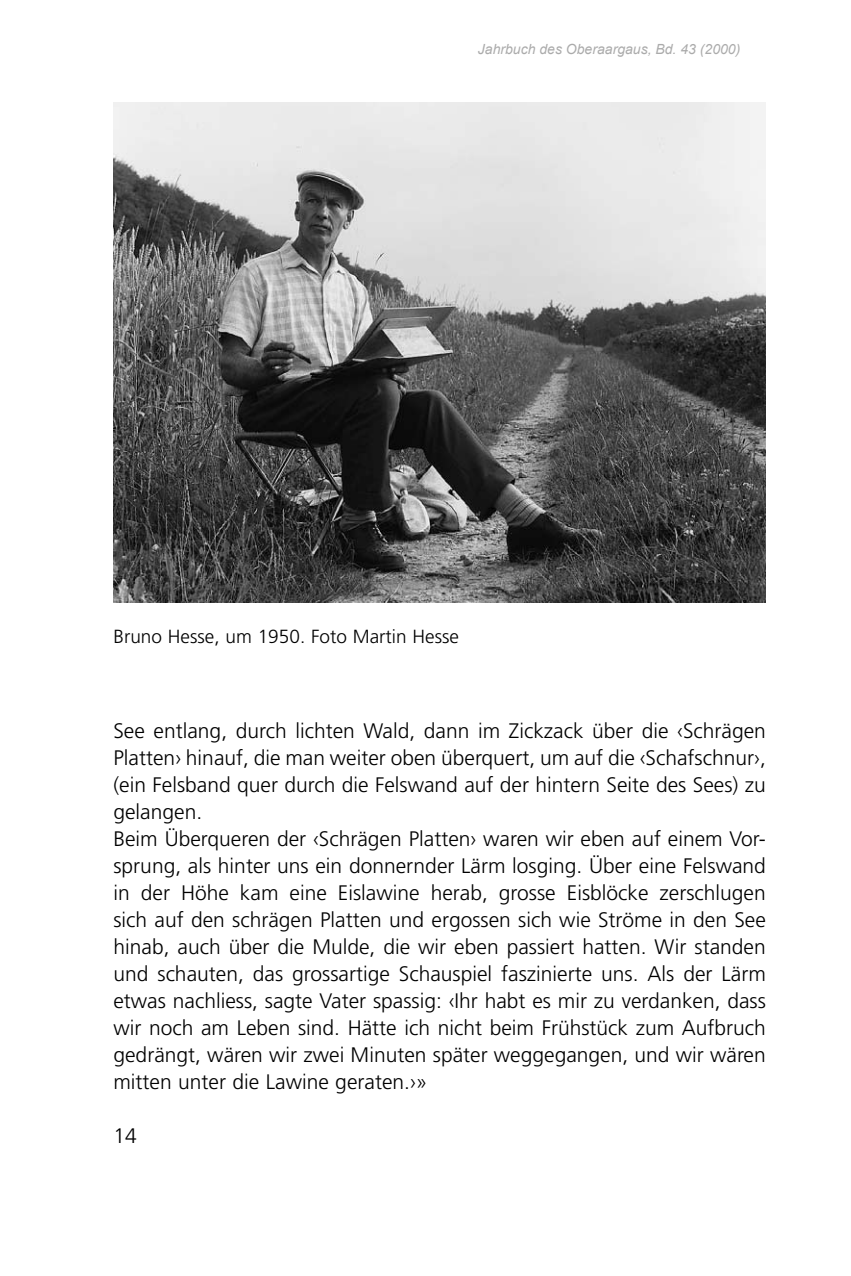
<style>
.page{position:relative;width:851px;height:1276px;background:#fff}
.page>*{position:absolute;margin:0;border:0;box-sizing:border-box;transform-origin:0 0}
.t1{font:300 21px/27px "Frutiger";color:#000}
.t2{font:300 19px "Frutiger";color:#000}
.t3{font:italic 14px "Arial";color:#ababab}
</style>
<div class="page">
<img style="left:113px;top:102px;width:652px;height:500px">
<p class="t3" style="left:478px;top:40px;width:264px">Jahrbuch des Oberaargaus, Bd. 43 (2000)</p>
<p class="t2" style="left:113px;top:625px;width:347px">Bruno Hesse, um 1950. Foto Martin Hesse</p>
<p class="t1" style="left:113px;top:717px;width:654px">See entlang, durch lichten Wald, dann im Zickzack über die ‹Schrägen Platten› hinauf, die man weiter oben überquert, um auf die ‹Schafschnur›, (ein Felsband quer durch die Felswand auf der hintern Seite des Sees) zu gelangen.<br>Beim Überqueren der ‹Schrägen Platten› waren wir eben auf einem Vor&shy;sprung, als hinter uns ein donnernder Lärm losging. Über eine Felswand in der Höhe kam eine Eislawine herab, grosse Eisblöcke zerschlugen sich auf den schrägen Platten und ergossen sich wie Ströme in den See hinab, auch über die Mulde, die wir eben passiert hatten. Wir standen und schauten, das grossartige Schauspiel faszinierte uns. Als der Lärm etwas nachliess, sagte Vater spassig: ‹Ihr habt es mir zu verdanken, dass wir noch am Leben sind. Hätte ich nicht beim Frühstück zum Aufbruch gedrängt, wären wir zwei Minuten später weggegangen, und wir wären mitten unter die Lawine geraten.›»</p>
<p class="t1" style="left:113px;top:1122px;width:25px">14</p>
</div>
